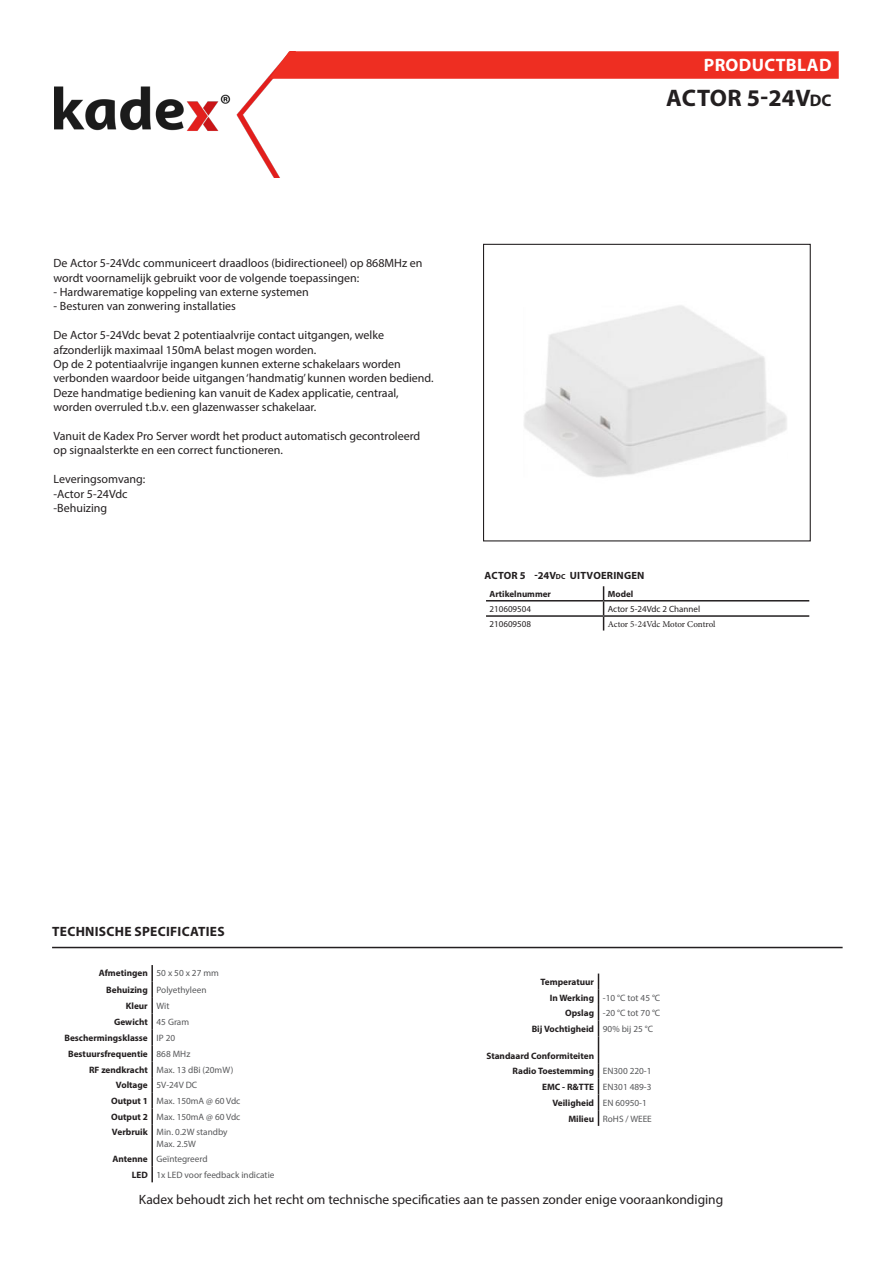
<style>
.page{position:relative;width:893px;height:1263px;background:#fff}
.page>*{position:absolute;margin:0;border:0;box-sizing:border-box;transform-origin:0 0}
.t1{font:700 24px "Myriad Pro";letter-spacing:.005em;color:#231f20}
.t2{font:700 18px "Myriad Pro";letter-spacing:.02em;color:#fff}
.t3{font:13.5px "Myriad Pro";color:#231f20}
.t4{font:700 13.5px "Myriad Pro";letter-spacing:.02em;color:#231f20}
.t5{font:12px/14.4px "Myriad Pro";color:#231f20}
.t6{font:700 10.5px "Myriad Pro";letter-spacing:.02em;color:#231f20}
.t7{font:9.3px "Myriad Pro";color:#57585a}
.t8{font:700 9.3px "Myriad Pro";color:#231f20}
.t9{font:9px "Myriad Pro";color:#231f20}
.t10{font:9px "Minion Pro";letter-spacing:-.01em;color:#231f20}
.t11{font:700 9px "Myriad Pro";color:#231f20}
.s1{font-size:16.8px}
.s2{font-size:7.35px}
</style>
<div class="page">
<img style="left:54px;top:76px;width:226px;height:101px">
<svg style="left:269px;top:51px;width:570px;height:28px;background:#ee3529"></svg>
<svg style="left:486px;top:586px;width:324px;height:45px"></svg>
<hr style="left:486px;top:600px;width:118px;height:1px;background:#231f20">
<hr style="left:604px;top:600px;width:205px;height:1px;background:#231f20">
<hr style="left:486px;top:615px;width:118px;height:2px;background:#231f20">
<hr style="left:604px;top:615px;width:205px;height:2px;background:#231f20">
<hr style="left:52px;top:947px;width:791px;height:1px;background:#231f20">
<svg style="left:598px;top:973px;width:1px;height:153px"></svg>
<svg style="left:151px;top:965px;width:2px;height:159px"></svg>
<hr style="left:151px;top:1124px;width:2px;height:27px;background:#231f20">
<svg style="left:151px;top:1151px;width:2px;height:31px"></svg>
<img style="left:524px;top:305px;width:263px;height:172px">
<div style="left:483px;top:244px;width:328px;height:297px;border:1px solid #231f20"></div>
<p class="t2" style="left:704px;top:53px;width:129px">PRODUCTBLAD</p>
<p class="t1" style="left:666px;top:83px;width:167px">ACTOR 5-24V<span class="s1">dc</span></p>
<p class="t5" style="left:54px;top:256px;width:370px">De Actor 5-24Vdc communiceert draadloos (bidirectioneel) op 868MHz en wordt voornamelijk gebruikt voor de volgende toepassingen:</p>
<p class="t5" style="left:54px;top:285px;width:257px">- Hardwarematige koppeling van externe systemen</p>
<p class="t5" style="left:54px;top:299px;width:184px">- Besturen van zonwering installaties</p>
<p class="t5" style="left:54px;top:328px;width:332px">De Actor 5-24Vdc bevat 2 potentiaalvrije contact uitgangen, welke</p>
<p class="t5" style="left:54px;top:342px;width:264px">afzonderlijk maximaal 150mA belast mogen worden.</p>
<p class="t5" style="left:54px;top:357px;width:349px">Op de 2 potentiaalvrije ingangen kunnen externe schakelaars worden</p>
<p class="t5" style="left:54px;top:371px;width:382px">verbonden waardoor beide uitgangen ‘handmatig’ kunnen worden bediend.</p>
<p class="t5" style="left:54px;top:385px;width:347px">Deze handmatige bediening kan vanuit de Kadex applicatie, centraal,</p>
<p class="t5" style="left:54px;top:400px;width:264px">worden overruled t.b.v. een glazenwasser schakelaar.</p>
<p class="t5" style="left:54px;top:429px;width:368px">Vanuit de Kadex Pro Server wordt het product automatisch gecontroleerd</p>
<p class="t5" style="left:54px;top:443px;width:231px">op signaalsterkte en een correct functioneren.</p>
<p class="t5" style="left:54px;top:472px;width:93px">Leveringsomvang:</p>
<p class="t5" style="left:54px;top:486px;width:75px">-Actor 5-24Vdc</p>
<p class="t5" style="left:54px;top:501px;width:55px">-Behuizing</p>
<p class="t6" style="left:485px;top:568px;width:161px">ACTOR 5 -24V<span class="s2">dc</span> UITVOERINGEN</p>
<p class="t11" style="left:489px;top:588px;width:63px">Artikelnummer</p>
<p class="t11" style="left:608px;top:588px;width:27px">Model</p>
<p class="t9" style="left:489px;top:603px;width:43px">210609504</p>
<p class="t9" style="left:608px;top:603px;width:94px">Actor 5-24Vdc 2 Channel</p>
<p class="t9" style="left:489px;top:618px;width:43px">210609508</p>
<p class="t10" style="left:608px;top:618px;width:109px">Actor 5-24Vdc Motor Control</p>
<p class="t4" style="left:52px;top:923px;width:174px">TECHNISCHE SPECIFICATIES</p>
<p class="t8" style="left:99px;top:967px;width:51px">Afmetingen</p>
<p class="t7" style="left:157px;top:967px;width:64px">50 x 50 x 27 mm</p>
<p class="t8" style="left:106px;top:983px;width:43px">Behuizing</p>
<p class="t7" style="left:157px;top:984px;width:51px">Polyethyleen</p>
<p class="t8" style="left:126px;top:1000px;width:24px">Kleur</p>
<p class="t7" style="left:157px;top:1000px;width:14px">Wit</p>
<p class="t8" style="left:114px;top:1016px;width:35px">Gewicht</p>
<p class="t7" style="left:157px;top:1016px;width:34px">45 Gram</p>
<p class="t8" style="left:64px;top:1031px;width:85px">Beschermingsklasse</p>
<p class="t7" style="left:157px;top:1032px;width:20px">IP 20</p>
<p class="t8" style="left:68px;top:1048px;width:81px">Bestuursfrequentie</p>
<p class="t7" style="left:157px;top:1048px;width:35px">868 MHz</p>
<p class="t8" style="left:89px;top:1063px;width:60px">RF zendkracht</p>
<p class="t7" style="left:157px;top:1064px;width:78px">Max. 13 dBi (20mW)</p>
<p class="t8" style="left:116px;top:1079px;width:33px">Voltage</p>
<p class="t7" style="left:157px;top:1079px;width:42px">5V-24V DC</p>
<p class="t8" style="left:111px;top:1095px;width:38px">Output 1</p>
<p class="t7" style="left:157px;top:1095px;width:85px">Max. 150mA @ 60 Vdc</p>
<p class="t8" style="left:111px;top:1110px;width:38px">Output 2</p>
<p class="t7" style="left:157px;top:1111px;width:85px">Max. 150mA @ 60 Vdc</p>
<p class="t8" style="left:112px;top:1126px;width:37px">Verbruik</p>
<p class="t7" style="left:157px;top:1126px;width:73px">Min. 0.2W standby</p>
<p class="t7" style="left:157px;top:1138px;width:41px">Max. 2.5W</p>
<p class="t8" style="left:112px;top:1153px;width:37px">Antenne</p>
<p class="t7" style="left:157px;top:1153px;width:53px">Geïntegreerd</p>
<p class="t8" style="left:132px;top:1169px;width:18px">LED</p>
<p class="t7" style="left:157px;top:1169px;width:119px">1x LED voor feedback indicatie</p>
<p class="t8" style="left:541px;top:976px;width:55px">Temperatuur</p>
<p class="t8" style="left:550px;top:991px;width:46px">In Werking</p>
<p class="t7" style="left:603px;top:992px;width:59px">-10 °C tot 45 °C</p>
<p class="t8" style="left:565px;top:1007px;width:31px">Opslag</p>
<p class="t7" style="left:603px;top:1007px;width:59px">-20 °C tot 70 °C</p>
<p class="t8" style="left:532px;top:1023px;width:64px">Bij Vochtigheid</p>
<p class="t7" style="left:603px;top:1023px;width:52px">90% bij 25 °C</p>
<p class="t8" style="left:486px;top:1049px;width:109px">Standaard Conformiteiten</p>
<p class="t8" style="left:513px;top:1065px;width:83px">Radio Toestemming</p>
<p class="t7" style="left:603px;top:1065px;width:50px">EN300 220-1</p>
<p class="t8" style="left:542px;top:1081px;width:54px">EMC - R&amp;TTE</p>
<p class="t7" style="left:603px;top:1081px;width:50px">EN301 489-3</p>
<p class="t8" style="left:552px;top:1096px;width:43px">Veiligheid</p>
<p class="t7" style="left:603px;top:1097px;width:45px">EN 60950-1</p>
<p class="t8" style="left:568px;top:1112px;width:27px">Milieu</p>
<p class="t7" style="left:603px;top:1113px;width:50px">RoHS / WEEE</p>
<p class="t3" style="left:139px;top:1191px;width:586px">Kadex behoudt zich het recht om technische specificaties aan te passen zonder enige vooraankondiging</p>
</div>
